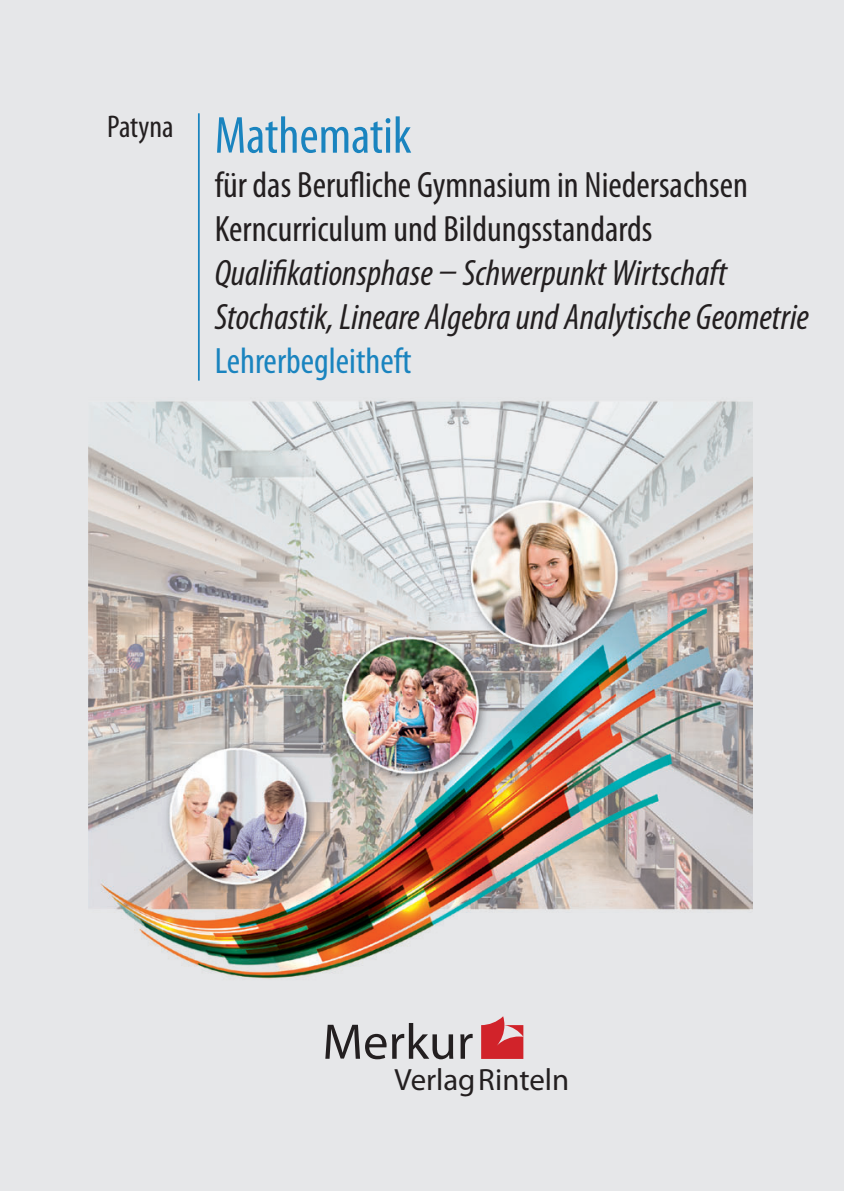
<style>
.page{position:relative;width:844px;height:1191px;background:#fff}
.page>*{position:absolute;margin:0;border:0;box-sizing:border-box;transform-origin:0 0}
.t1{font:condensed 52.5px "Myriad Pro";color:#1a84bf}
.t2{font:50.4px "Myriad Pro";letter-spacing:.005em;color:#231f20}
.t3{font:italic condensed 36.75px/44.1px "Myriad Pro";color:#231f20}
.t4{font:condensed 36.75px/44.1px "Myriad Pro";color:#231f20}
.t5{font:condensed 36.75px "Myriad Pro";color:#1a84bf}
.t6{font:30.8px "Myriad Pro";color:#231f20}
</style>
<div class="page">
<div style="left:0;top:0;width:843px;height:1191px;background:#e6e7e9"></div>
<hr style="left:198px;top:113px;width:2px;height:267px;background:#1a84bf">
<img style="left:89px;top:400px;width:663px;height:579px">
<svg style="left:481px;top:1016px;width:42px;height:43px"></svg>
<h1 class="t1" style="left:107px;top:115px;width:305px"><sup>Patyna</sup> Mathematik</h1>
<p class="t4" style="left:215px;top:165px;width:534px">für das Berufliche Gymnasium in Niedersachsen<br>Kerncurriculum und Bildungsstandards</p>
<p class="t3" style="left:215px;top:253px;width:595px">Qualifikationsphase Schwerpunkt Wirtschaft<br>Stochastik, Lineare Algebra und Analytische Geometrie</p>
<p class="t5" style="left:215px;top:347px;width:198px">Lehrerbegleitheft</p>
<h2 class="t2" style="left:322px;top:1012px;width:152px">Merkur</h2>
<p class="t6" style="left:394px;top:1060px;width:176px">Verlag Rinteln</p>
</div>
